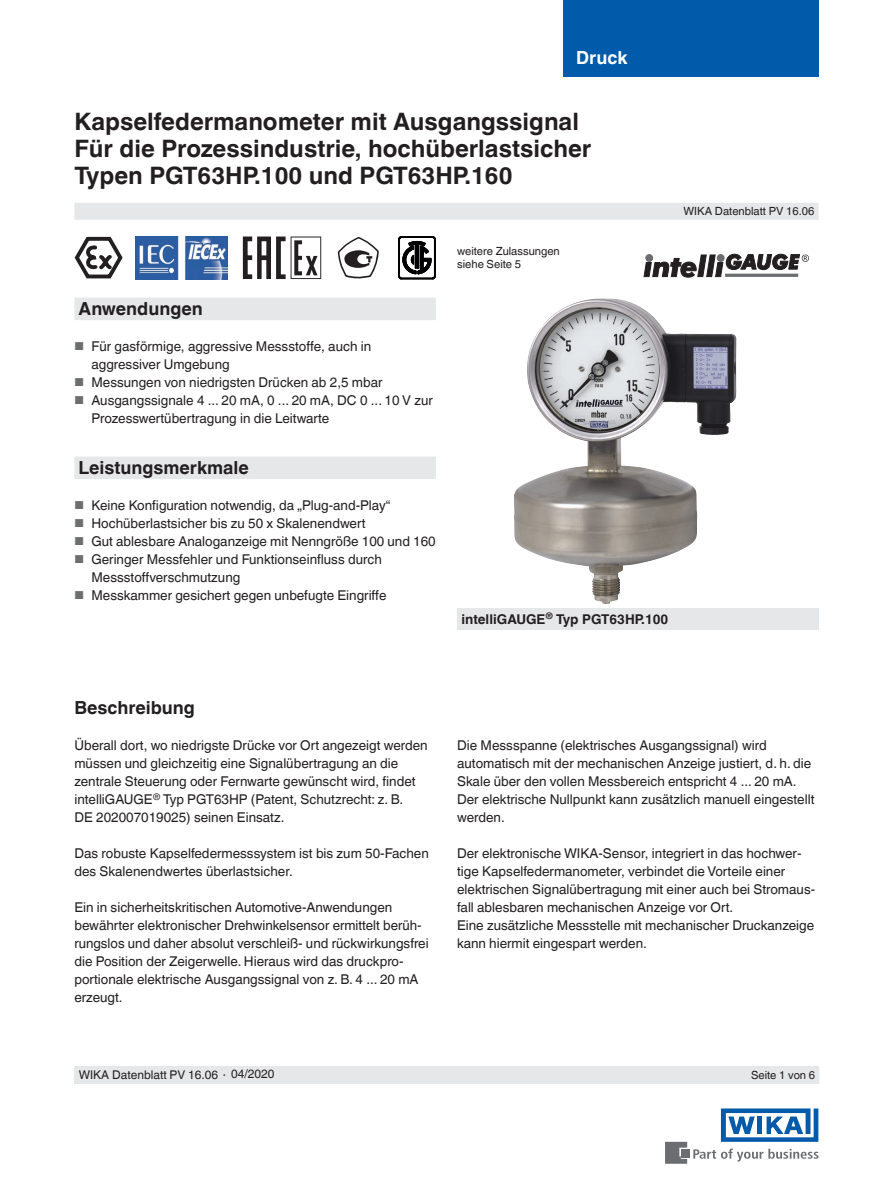
<style>
.page{position:relative;width:893px;height:1188px;background:#fff}
.page>*{position:absolute;margin:0;border:0;box-sizing:border-box;transform-origin:0 0}
.t1{font:700 24px/27px "Helvetica World";color:#231f20}
.t2{font:700 18px "Helvetica World";color:#231f20}
.t3{font:700 18px "Helvetica World";color:#fff}
.t4{font:13.5px/18px "Helvetica World";color:#231f20}
.t5{font:700 13.5px "Helvetica World";color:#231f20}
.t6{font:12px "Helvetica World";color:#231f20}
.t7{font:11.25px/13.5px "Helvetica World";color:#231f20}
.s1{font-size:11.55px;color:#6c6d70}
.s2{font-size:11.25px}
</style>
<div class="page">
<svg style="left:693px;top:1149px;width:126px;height:13px"></svg>
<div style="left:682px;top:1150px;width:8px;height:8px;background:#6c6d70"></div>
<svg style="left:665px;top:1142px;width:22px;height:22px"></svg>
<svg style="left:721px;top:1108px;width:97px;height:34px"></svg>
<div style="left:563px;top:0;width:256px;height:76px;background:#015aaa"></div>
<div style="left:74px;top:203px;width:745px;height:17px;background:#e6e7e9"></div>
<div style="left:74px;top:1066px;width:745px;height:18px;background:#e6e7e9"></div>
<img style="left:514px;top:298px;width:223px;height:306px">
<div style="left:74px;top:298px;width:362px;height:22px;background:#e6e7e9"></div>
<div style="left:74px;top:457px;width:362px;height:22px;background:#e6e7e9"></div>
<div style="left:457px;top:608px;width:361px;height:21px;background:#e6e7e9"></div>
<svg style="left:643px;top:254px;width:166px;height:24px"></svg>
<div style="left:646px;top:255px;width:7px;height:6px;background:#6c6d70;border-radius:50%"></div>
<div style="left:645px;top:254px;width:8px;height:8px;border:1px solid #6c6d70;border-radius:50%"></div>
<hr style="left:725px;top:274px;width:73px;height:3px;background:#6c6d70">
<div style="left:717px;top:255px;width:7px;height:6px;background:#6c6d70;border-radius:50%"></div>
<div style="left:717px;top:254px;width:7px;height:8px;border:1px solid #6c6d70;border-radius:50%"></div>
<svg style="left:74px;top:237px;width:49px;height:42px"></svg>
<svg style="left:243px;top:237px;width:78px;height:42px"></svg>
<img style="left:135px;top:237px;width:93px;height:42px">
<svg style="left:338px;top:237px;width:41px;height:42px"></svg>
<svg style="left:399px;top:237px;width:36px;height:42px"></svg>
<h2 class="t3" style="left:576px;top:47px;width:53px">Druck</h2>
<h1 class="t1" style="left:74px;top:108px;width:518px">Kapselfedermanometer mit Ausgangssignal<br>Für die Prozessindustrie, hochüberlastsicher<br>Typen PGT63HP.100 und PGT63HP.160</h1>
<h2 class="t2" style="left:79px;top:298px;width:126px">Anwendungen</h2>
<p class="t4" style="left:91px;top:337px;width:281px;text-indent:-17px"><span class="s1">■</span> Für gasförmige, aggressive Messstoffe, auch in aggressiver Umgebung</p>
<p class="t4" style="left:74px;top:373px;width:310px"><span class="s1">■</span> Messungen von niedrigsten Drücken ab 2,5 mbar</p>
<p class="t4" style="left:91px;top:391px;width:343px;text-indent:-17px"><span class="s1">■</span> Ausgangssignale 4 ... 20 mA, 0 ... 20 mA, DC 0 ... 10 V zur<br>Prozesswertübertragung in die Leitwarte</p>
<h2 class="t2" style="left:79px;top:457px;width:172px">Leistungsmerkmale</h2>
<p class="t4" style="left:74px;top:496px;width:317px"><span class="s1">■</span> Keine Konfiguration notwendig, da „Plug-and-Play“</p>
<p class="t4" style="left:74px;top:514px;width:293px"><span class="s1">■</span> Hochüberlastsicher bis zu 50 x Skalenendwert</p>
<p class="t4" style="left:74px;top:532px;width:363px"><span class="s1">■</span> Gut ablesbare Analoganzeige mit Nenngröße 100 und 160</p>
<p class="t4" style="left:91px;top:550px;width:292px;text-indent:-17px"><span class="s1">■</span> Geringer Messfehler und Funktionseinfluss durch<br>Messstoffverschmutzung</p>
<p class="t4" style="left:74px;top:586px;width:314px"><span class="s1">■</span> Messkammer gesichert gegen unbefugte Eingriffe</p>
<p class="t7" style="left:457px;top:244px;width:104px">weitere Zulassungen siehe Seite 5</p>
<p class="t5" style="left:461px;top:611px;width:209px">intelliGAUGE<sup>®</sup> Typ PGT63HP.100</p>
<p class="t7" style="left:683px;top:205px;width:132px">WIKA Datenblatt PV 16.06</p>
<h2 class="t2" style="left:74px;top:698px;width:122px">Beschreibung</h2>
<p class="t4" style="left:74px;top:737px;width:355px">Überall dort, wo niedrigste Drücke vor Ort angezeigt werden müssen und gleichzeitig eine Signalübertragung an die zentrale Steuerung oder Fernwarte gewünscht wird, findet intelliGAUGE<sup>®</sup> Typ PGT63HP (Patent, Schutzrecht: z. B.<br>DE 202007019025) seinen Einsatz.</p>
<p class="t4" style="left:74px;top:845px;width:356px">Das robuste Kapselfedermesssystem ist bis zum 50-Fachen des Skalenendwertes überlastsicher.</p>
<p class="t4" style="left:74px;top:899px;width:356px">Ein in sicherheitskritischen Automotive-Anwendungen bewährter elektronischer Drehwinkelsensor ermittelt berüh&shy;rungslos und daher absolut verschleiß- und rückwirkungsfrei die Position der Zeigerwelle. Hieraus wird das druckpro&shy;portionale elektrische Ausgangssignal von z. B. 4 ... 20 mA erzeugt.</p>
<p class="t6" style="left:79px;top:1068px;width:197px">WIKA Datenblatt PV 16.06 <span class="s2">∙</span> 04/2020</p>
<p class="t4" style="left:457px;top:737px;width:359px">Die Messspanne (elektrisches Ausgangssignal) wird automatisch mit der mechanischen Anzeige justiert, d. h. die Skale über den vollen Messbereich entspricht 4 ... 20 mA.<br>Der elektrische Nullpunkt kann zusätzlich manuell eingestellt werden.</p>
<p class="t4" style="left:457px;top:845px;width:360px">Der elektronische WIKA-Sensor, integriert in das hochwer&shy;tige Kapselfedermanometer, verbindet die Vorteile einer elektrischen Signalübertragung mit einer auch bei Stromaus&shy;fall ablesbaren mechanischen Anzeige vor Ort.<br>Eine zusätzliche Messstelle mit mechanischer Druckanzeige kann hiermit eingespart werden.</p>
<p class="t7" style="left:751px;top:1069px;width:66px">Seite 1 von 6</p>
</div>
